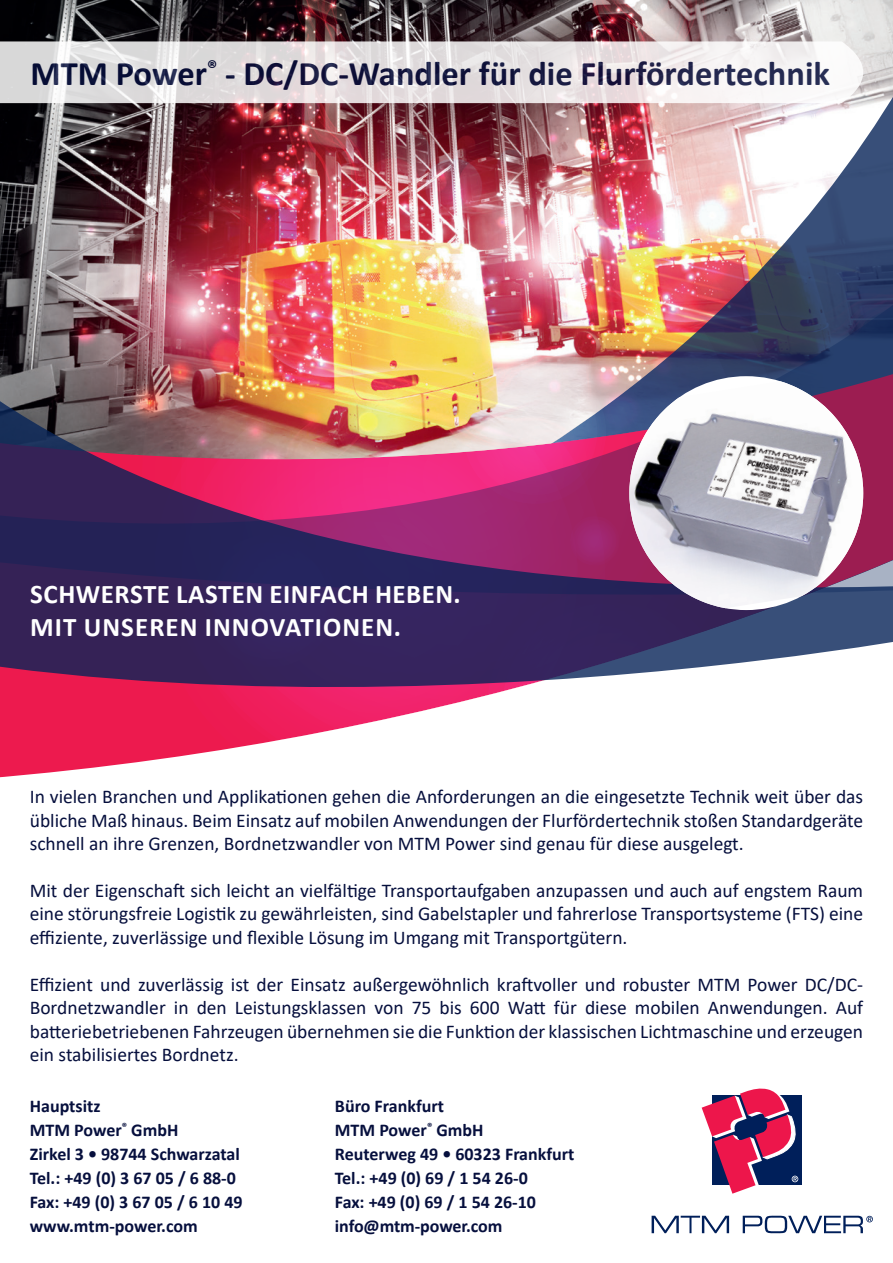
<style>
.page{position:relative;width:893px;height:1263px;background:#fff}
.page>*{position:absolute;margin:0;border:0;box-sizing:border-box;transform-origin:0 0}
.t1{font:700 34.5px "Calibri";color:#060f3d}
.t2{font:700 27px "Calibri";letter-spacing:.02em;color:#fff}
.t3{font:700 27px "Calibri";letter-spacing:.04em;color:#fff}
._01_Fließtext{font:19.5px/23.4px "Calibri";color:#060f3d;text-align:justify}
.t4{font:700 18px/24px "Calibri";color:#060f3d}
</style>
<div class="page">
<img style="left:0;top:0;width:893px;height:756px">
<svg style="left:652px;top:1216px;width:77px;height:17px"></svg>
<svg style="left:702px;top:1088px;width:100px;height:106px"></svg>
<svg style="left:743px;top:1215px;width:130px;height:18px"></svg>
<img style="left:629px;top:381px;width:234px;height:227px">
<svg style="left:0;top:41px;width:863px;height:62px"></svg>
<h1 class="t1" style="left:31px;top:49px;width:801px">MTM Power<sup>®</sup> - DC/DC-Wandler für die Flurfördertechnik</h1>
<p class="t2" style="left:30px;top:575px;width:432px">SCHWERSTE LASTEN EINFACH HEBEN.</p>
<p class="t3" style="left:30px;top:608px;width:372px">MIT UNSEREN INNOVATIONEN.</p>
<p class="_01_Fließtext" style="left:30px;top:785px;width:835px">In vielen Branchen und Applikationen gehen die Anforderungen an die eingesetzte Technik weit über das übliche Maß hinaus. Beim Einsatz auf mobilen Anwendungen der Flurfördertechnik stoßen Standardgeräte schnell an ihre Grenzen, Bordnetzwandler von MTM Power sind genau für diese ausgelegt.</p>
<p class="_01_Fließtext" style="left:30px;top:878px;width:835px">Mit der Eigenschaft sich leicht an vielfältige Transportaufgaben anzupassen und auch auf engstem Raum eine störungsfreie Logistik zu gewährleisten, sind Gabelstapler und fahrerlose Transportsysteme (FTS) eine effiziente, zuverlässige und flexible Lösung im Umgang mit Transportgütern.</p>
<p class="_01_Fließtext" style="left:30px;top:972px;width:835px">Effizient und zuverlässig ist der Einsatz außergewöhnlich kraftvoller und robuster MTM Power DC/DC-Bordnetzwandler in den Leistungsklassen von 75 bis 600 Watt für diese mobilen Anwendungen. Auf batteriebetriebenen Fahrzeugen übernehmen sie die Funktion der klassischen Lichtmaschine und erzeugen ein stabilisiertes Bordnetz.</p>
<p class="t4" style="left:30px;top:1094px;width:72px">Hauptsitz</p>
<p class="t4" style="left:30px;top:1118px;width:150px">MTM Power<sup>®</sup> GmbH</p>
<p class="t4" style="left:30px;top:1142px;width:212px">Zirkel 3 • 98744 Schwarzatal</p>
<p class="t4" style="left:30px;top:1166px;width:208px">Tel.: +49 (0) 3 67 05 / 6 88-0</p>
<p class="t4" style="left:30px;top:1190px;width:214px">Fax: +49 (0) 3 67 05 / 6 10 49</p>
<p class="t4" style="left:30px;top:1214px;width:170px">www.mtm-power.com</p>
<p class="t4" style="left:335px;top:1094px;width:111px">Büro Frankfurt</p>
<p class="t4" style="left:335px;top:1118px;width:150px">MTM Power<sup>®</sup> GmbH</p>
<p class="t4" style="left:335px;top:1142px;width:241px">Reuterweg 49 • 60323 Frankfurt</p>
<p class="t4" style="left:335px;top:1166px;width:194px">Tel.: +49 (0) 69 / 1 54 26-0</p>
<p class="t4" style="left:335px;top:1190px;width:203px">Fax: +49 (0) 69 / 1 54 26-10 info@mtm-power.com</p>
</div>
